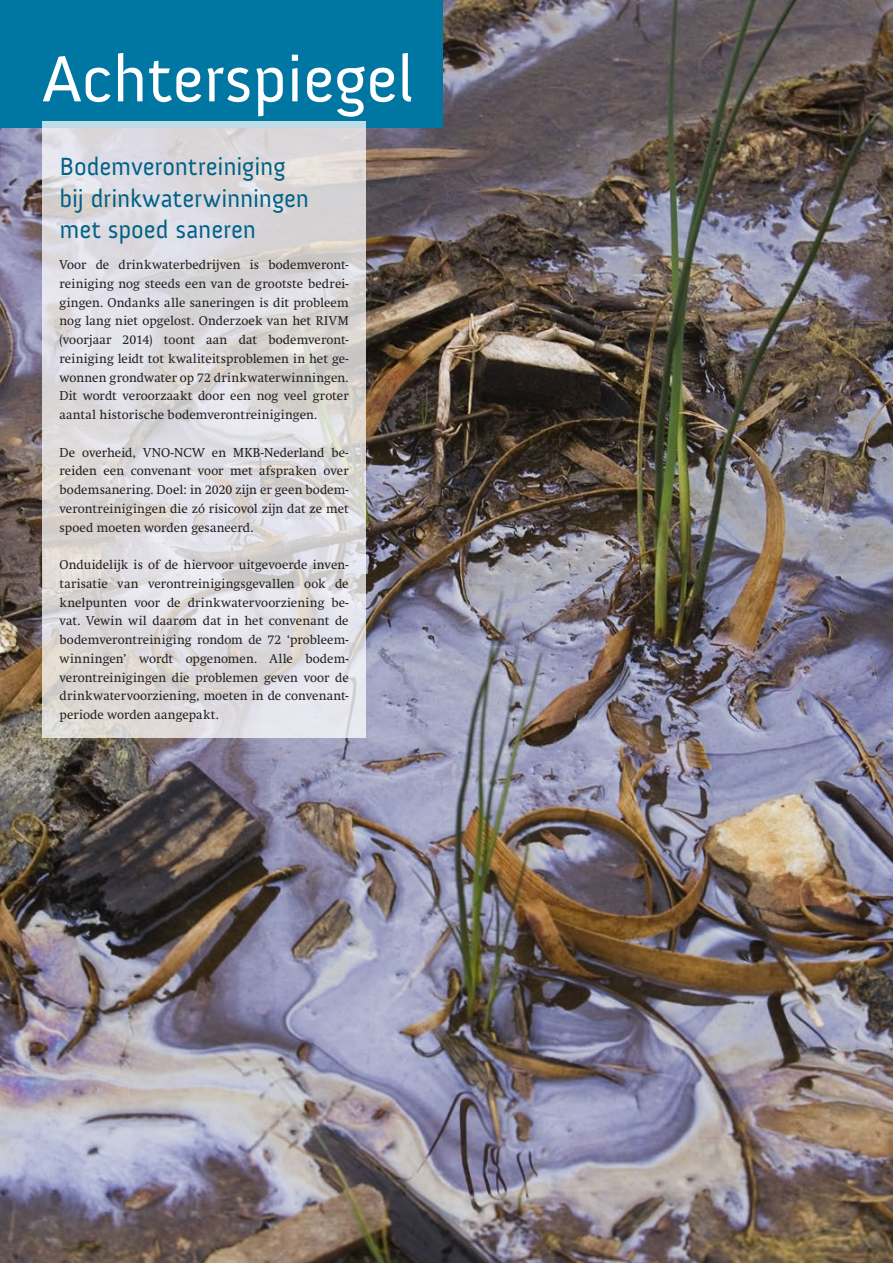
<style>
.page{position:relative;width:893px;height:1263px;background:#fff}
.page>*{position:absolute;margin:0;border:0;box-sizing:border-box;transform-origin:0 0}
.t1{font:66.6px "Anivers";color:#fff}
.t2{font:25.5px/31.5px "Anivers";color:#006288}
.t3{font:12.75px/18.8px "Swift";letter-spacing:.01em;color:#231f20;text-align:justify}
</style>
<div class="page">
<img style="left:0;top:0;width:893px;height:1263px">
<div style="left:0;top:0;width:442px;height:128px;background:#0076a3"></div>
<svg style="left:43px;top:122px;width:323px;height:616px;background:#dcdadd"></svg>
<h1 class="t1" style="left:43px;top:43px;width:373px">Achterspiegel</h1>
<h2 class="t2" style="left:60px;top:151px;width:251px">Bodemverontreiniging bij drinkwaterwinningen met spoed saneren</h2>
<p class="t3" style="left:60px;top:255px;width:291px">Voor de drinkwaterbedrijven is bodemveront&shy;reiniging nog steeds een van de grootste bedrei&shy;gingen. Ondanks alle saneringen is dit probleem nog lang niet opgelost. Onderzoek van het RIVM (voorjaar 2014) toont aan dat bodemveront&shy;reiniging leidt tot kwaliteitsproblemen in het ge&shy;wonnen grondwater op 72 drinkwaterwinningen.<br>Dit wordt veroorzaakt door een nog veel groter aantal historische bodemverontreinigingen.</p>
<p class="t3" style="left:60px;top:443px;width:291px">De overheid, VNO-NCW en MKB-Nederland be&shy;reiden een convenant voor met afspraken over bodemsanering. Doel: in 2020 zijn er geen bodem&shy;verontreinigingen die zó risicovol zijn dat ze met spoed moeten worden gesaneerd.</p>
<p class="t3" style="left:60px;top:555px;width:291px">Onduidelijk is of de hiervoor uitgevoerde inven&shy;tarisatie van verontreinigingsgevallen ook de knelpunten voor de drinkwatervoorziening be&shy;vat. Vewin wil daarom dat in het convenant de bodemverontreiniging rondom de 72 ‘probleem&shy;winningen’ wordt opgenomen. Alle bodem&shy;verontreinigingen die problemen geven voor de drinkwatervoorziening, moeten in de convenant&shy;periode worden aangepakt.</p>
</div>
